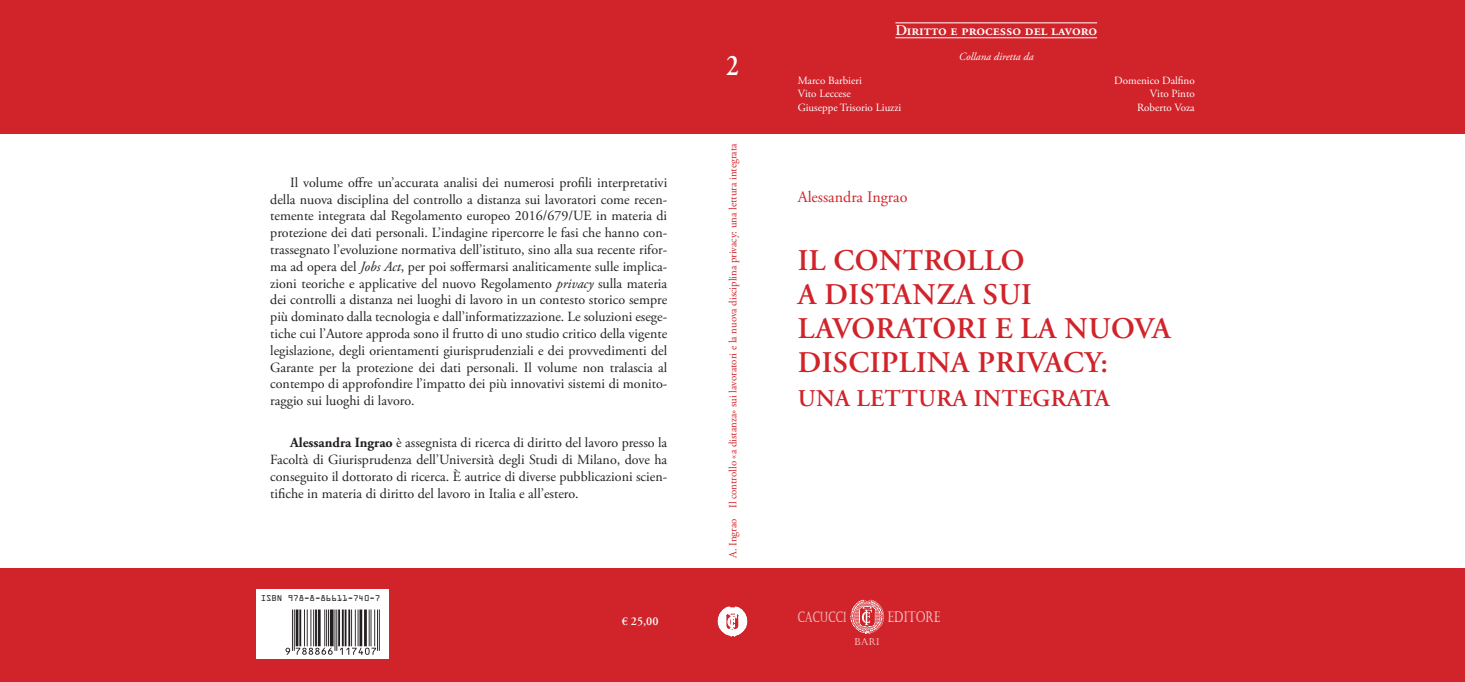
<style>
.page{position:relative;width:1465px;height:682px;background:#fff}
.page>*{position:absolute;margin:0;border:0;box-sizing:border-box;transform-origin:0 0}
.t1{font:600 30px/34px "Adobe Garamond Pro";letter-spacing:.015em;color:#d1232a}
.t2{font:600 30px "Adobe Garamond Pro";color:#fff;scale:.83 1}
.t3{font:600 24px "Adobe Garamond Pro";letter-spacing:.015em;color:#d1232a}
.t4{font:16px "Adobe Garamond Pro";color:#d1232a}
.t5{font:600 15px "Adobe Garamond Pro";color:#fff}
.t6{font:15px "Castellar";color:#fff;scale:.74 1}
.t7{font:14.4px "Castellar";color:#fff;scale:.67 1}
.t8{font:14px/16.8px "Adobe Garamond Pro";color:#231f20;text-align:justify}
.t9{font:600 12px "Adobe Garamond Pro";color:#fff}
.t10{font:11px "Adobe Garamond Pro";color:#d1232a}
.t11{font:11px "Adobe Garamond Pro";color:#fff}
.t12{font:italic 11px "Adobe Garamond Pro";color:#fff}
.t13{font:9.5px "Castellar";color:#fff}
.t14{font:9px "OCRA Extended";color:#231f20}
.s1{font-style:italic}
.s2{font-weight:700}
</style>
<div class="page">
<div style="left:0;top:0;width:1464px;height:134px;background:#d1232a"></div>
<div style="left:0;top:568px;width:1464px;height:114px;background:#d1232a"></div>
<svg style="left:850px;top:600px;width:34px;height:34px"></svg>
<hr style="left:895px;top:22px;width:202px;height:1px;background:#fff">
<hr style="left:895px;top:37px;width:202px;height:1px;background:#fff">
<svg style="left:718px;top:607px;width:29px;height:30px"></svg>
<div style="left:257px;top:590px;width:132px;height:69px;background:#fff"></div>
<svg style="left:285px;top:609px;width:95px;height:46px"></svg>
<p class="t8" style="left:270px;top:174px;width:398px;text-indent:20px">Il volume offre un’accurata analisi dei numerosi profili interpretativi della nuova disciplina del controllo a distanza sui lavoratori come recen&shy;temente integrata dal Regolamento europeo 2016/679/UE in materia di protezione dei dati personali. L’indagine ripercorre le fasi che hanno con&shy;trassegnato l’evoluzione normativa dell’istituto, sino alla sua recente rifor&shy;ma ad opera del <span class="s1">Jobs Act</span>, per poi soffermarsi analiticamente sulle implica&shy;zioni teoriche e applicative del nuovo Regolamento <span class="s1">privacy</span> sulla materia dei controlli a distanza nei luoghi di lavoro in un contesto storico sempre più dominato dalla tecnologia e dall’informatizzazione. Le soluzioni esege&shy;tiche cui l’Autore approda sono il frutto di uno studio critico della vigente legislazione, degli orientamenti giurisprudenziali e dei provvedimenti del Garante per la protezione dei dati personali. Il volume non tralascia al contempo di approfondire l’impatto dei più innovativi sistemi di monito&shy;raggio sui luoghi di lavoro.</p>
<p class="t8" style="left:270px;top:435px;width:398px;text-indent:20px"><span class="s2">Alessandra Ingrao</span> è assegnista di ricerca di diritto del lavoro presso la Facoltà di Giurisprudenza dell’Università degli Studi di Milano, dove ha conseguito il dottorato di ricerca. È autrice di diverse pubblicazioni scien&shy;tifiche in materia di diritto del lavoro in Italia e all’estero.</p>
<p class="t14" style="left:261px;top:593px;width:121px">ISBN 978-8-86611-740-7</p>
<p class="t9" style="left:622px;top:614px;width:38px">€ 25,00</p>
<h1 class="t2" style="left:726px;top:48px;width:17px">2</h1>
<p class="t10" style="left:726px;top:558px;width:416px;rotate:-90deg">A. Ingrao Il controllo «a distanza» sui lavoratori e la nuova disciplina privacy: una lettura integrata</p>
<p class="t5" style="left:895px;top:22px;width:203px">Diritto e processo del lavoro</p>
<p class="t12" style="left:958px;top:50px;width:76px">Collana diretta da</p>
<p class="t11" style="left:797px;top:74px;width:66px">Marco Barbieri</p>
<p class="t11" style="left:1114px;top:74px;width:82px">Domenico Dalfino</p>
<p class="t11" style="left:797px;top:87px;width:55px">Vito Leccese</p>
<p class="t11" style="left:1149px;top:87px;width:46px">Vito Pinto</p>
<p class="t11" style="left:797px;top:101px;width:105px">Giuseppe Trisorio Liuzzi</p>
<p class="t11" style="left:1137px;top:101px;width:59px">Roberto Voza</p>
<p class="t4" style="left:797px;top:188px;width:111px">Alessandra Ingrao</p>
<h1 class="t1" style="left:798px;top:244px;width:374px">IL CONTROLLO<br>A DISTANZA SUI<br>LAVORATORI E LA NUOVA<br>DISCIPLINA PRIVACY:</h1>
<h2 class="t3" style="left:798px;top:385px;width:313px">UNA LETTURA INTEGRATA</h2>
<p class="t7" style="left:797px;top:608px;width:75px">CACUCCI</p>
<p class="t6" style="left:887px;top:608px;width:73px">EDITORE</p>
<p class="t13" style="left:854px;top:636px;width:27px">BARI</p>
</div>
